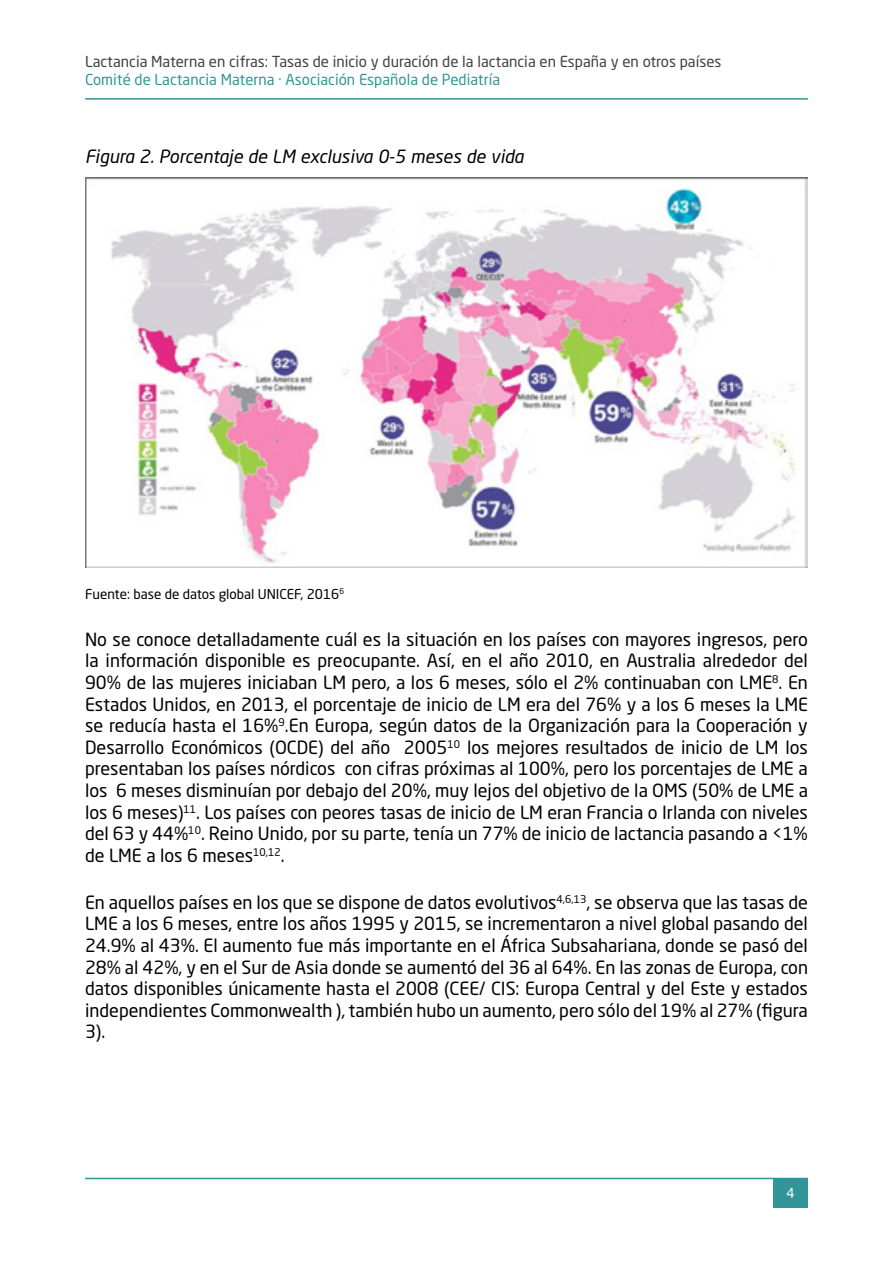
<style>
.page{position:relative;width:893px;height:1263px;background:#fff}
.page>*{position:absolute;margin:0;border:0;box-sizing:border-box;transform-origin:0 0}
.t1{font:18px/21.6px "Neo Sans Std";color:#000;text-align:justify}
.t2{font:italic 18px "Neo Sans Std";color:#000}
.t3{font:15px "Neo Sans Std";color:#414042}
.t4{font:15px "Neo Sans Std";color:#32959a}
.t5{font:13.5px "Neo Sans Std";color:#000}
.t6{font:13.5px "Neo Sans Std";color:#fff}
</style>
<div class="page">
<hr style="left:85px;top:1178px;width:723px;height:1px;background:#32959a">
<div style="left:773px;top:1178px;width:35px;height:30px;background:#32959a"></div>
<hr style="left:85px;top:98px;width:723px;height:2px;background:#32959a">
<img style="left:85px;top:177px;width:723px;height:390px">
<p class="t3" style="left:85px;top:52px;width:638px">Lactancia Materna en cifras: Tasas de inicio y duración de la lactancia en España y en otros países</p>
<p class="t4" style="left:85px;top:70px;width:417px">Comité de Lactancia Materna · Asociación Española de Pediatría</p>
<p class="t2" style="left:85px;top:145px;width:440px">Figura 2. Porcentaje de LM exclusiva 0-5 meses de vida</p>
<p class="t5" style="left:85px;top:585px;width:261px">Fuente: base de datos global UNICEF, 2016<sup>6</sup></p>
<p class="t1" style="left:85px;top:628px;width:724px">No se conoce detalladamente cuál es la situación en los países con mayores ingresos, pero la información disponible es preocupante. Así, en el año 2010, en Australia alrededor del 90% de las mujeres iniciaban LM pero, a los 6 meses, sólo el 2% continuaban con LME<sup>8</sup>. En Estados Unidos, en 2013, el porcentaje de inicio de LM era del 76% y a los 6 meses la LME se reducía hasta el 16%<sup>9</sup>.En Europa, según datos de la Organización para la Cooperación y Desarrollo Económicos (OCDE) del año 2005<sup>10</sup> los mejores resultados de inicio de LM los presentaban los países nórdicos con cifras próximas al 100%, pero los porcentajes de LME a los 6 meses disminuían por debajo del 20%, muy lejos del objetivo de la OMS (50% de LME a los 6 meses)<sup>11</sup>. Los países con peores tasas de inicio de LM eran Francia o Irlanda con niveles del 63 y 44%<sup>10</sup>. Reino Unido, por su parte, tenía un 77% de inicio de lactancia pasando a &lt;1% de LME a los 6 meses<sup>10,12</sup>.</p>
<p class="t1" style="left:85px;top:891px;width:724px">En aquellos países en los que se dispone de datos evolutivos<sup>4,6,13</sup>, se observa que las tasas de LME a los 6 meses, entre los años 1995 y 2015, se incrementaron a nivel global pasando del 24.9% al 43%. El aumento fue más importante en el África Subsahariana, donde se pasó del 28% al 42%, y en el Sur de Asia donde se aumentó del 36 al 64%. En las zonas de Europa, con datos disponibles únicamente hasta el 2008 (CEE/ CIS: Europa Central y del Este y estados independientes Commonwealth ), también hubo un aumento, pero sólo del 19% al 27% (figura 3).</p>
<p class="t6" style="left:786px;top:1184px;width:10px">4</p>
</div>
